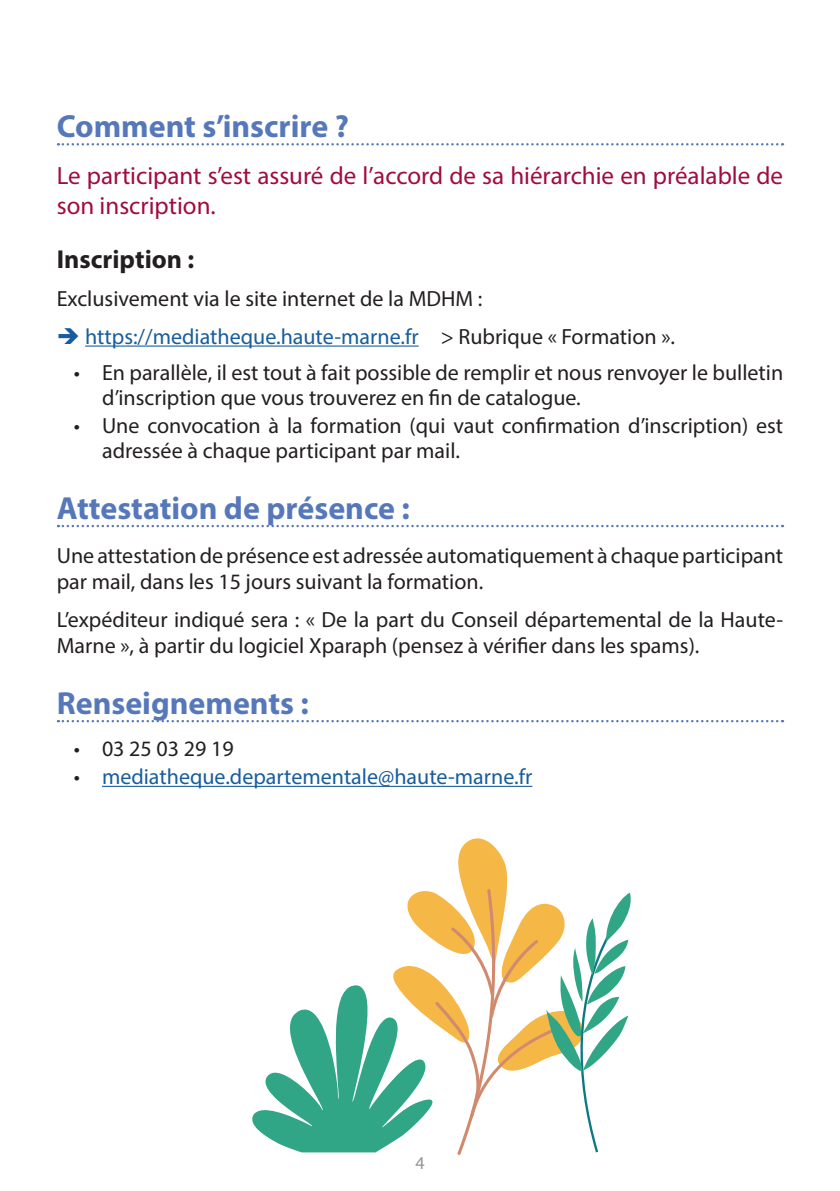
<style>
.page{position:relative;width:840px;height:1191px;background:#fff}
.page>*{position:absolute;margin:0;border:0;box-sizing:border-box;transform-origin:0 0}
.t1{font:700 32px "Myriad Pro";color:#5678bb}
.t2{font:700 26px "Myriad Pro";color:#231f20}
.intro{font:25px/30px "Myriad Pro";color:#a00c42}
.p___last{font:22px/25px "Myriad Pro";color:#231f20}
.t3{font:22px "Myriad Pro";color:#175d9e}
.t4{font:18px "Myriad Pro";color:#939598}
.s1{color:#231f20}
</style>
<div class="page">
<svg style="left:58px;top:143px;width:724px;height:2px"></svg>
<hr style="left:85px;top:345px;width:333px;height:1px;background:#175d9e">
<svg style="left:58px;top:525px;width:724px;height:2px"></svg>
<svg style="left:58px;top:720px;width:724px;height:2px"></svg>
<hr style="left:102px;top:786px;width:430px;height:1px;background:#175d9e">
<svg style="left:252px;top:838px;width:379px;height:317px"></svg>
<h3 class="t1" style="left:57px;top:106px;width:294px">Comment s’inscrire ?</h3>
<p class="intro" style="left:57px;top:161px;width:727px">Le participant s’est assuré de l’accord de sa hiérarchie en préalable de son inscription.</p>
<h4 class="t2" style="left:57px;top:243px;width:139px">Inscription :</h4>
<p class="p___last" style="left:57px;top:286px;width:427px">Exclusivement via le site internet de la MDHM :</p>
<p class="t3" style="left:85px;top:323px;width:591px">https://mediatheque.haute-marne.fr <span class="s1">&gt; Rubrique « Formation ».</span></p>
<p class="p___last" style="left:102px;top:360px;width:682px;text-indent:-28px">• En parallèle, il est tout à fait possible de remplir et nous renvoyer le bulletin d’inscription que vous trouverez en fin de catalogue.</p>
<p class="p___last" style="left:102px;top:413px;width:682px;text-indent:-28px">• Une convocation à la formation (qui vaut confirmation d’inscription) est adressée à chaque participant par mail.</p>
<h3 class="t1" style="left:57px;top:487px;width:354px">Attestation de présence :</h3>
<p class="p___last" style="left:57px;top:541px;width:727px;line-height:26.4px">Une attestation de présence est adressée automatiquement à chaque participant par mail, dans les 15 jours suivant la formation.</p>
<p class="p___last" style="left:57px;top:606px;width:727px;line-height:26.4px">L’expéditeur indiqué sera : « De la part du Conseil départemental de la Haute-<br>Marne », à partir du logiciel Xparaph (pensez à vérifier dans les spams).</p>
<h3 class="t1" style="left:57px;top:682px;width:253px">Renseignements :</h3>
<p class="p___last" style="left:74px;top:736px;width:161px">• 03 25 03 29 19</p>
<p class="t3" style="left:74px;top:763px;width:460px"><span class="s1">•</span> mediatheque.departementale@haute-marne.fr</p>
<p class="t4" style="left:415px;top:1152px;width:11px">4</p>
</div>
